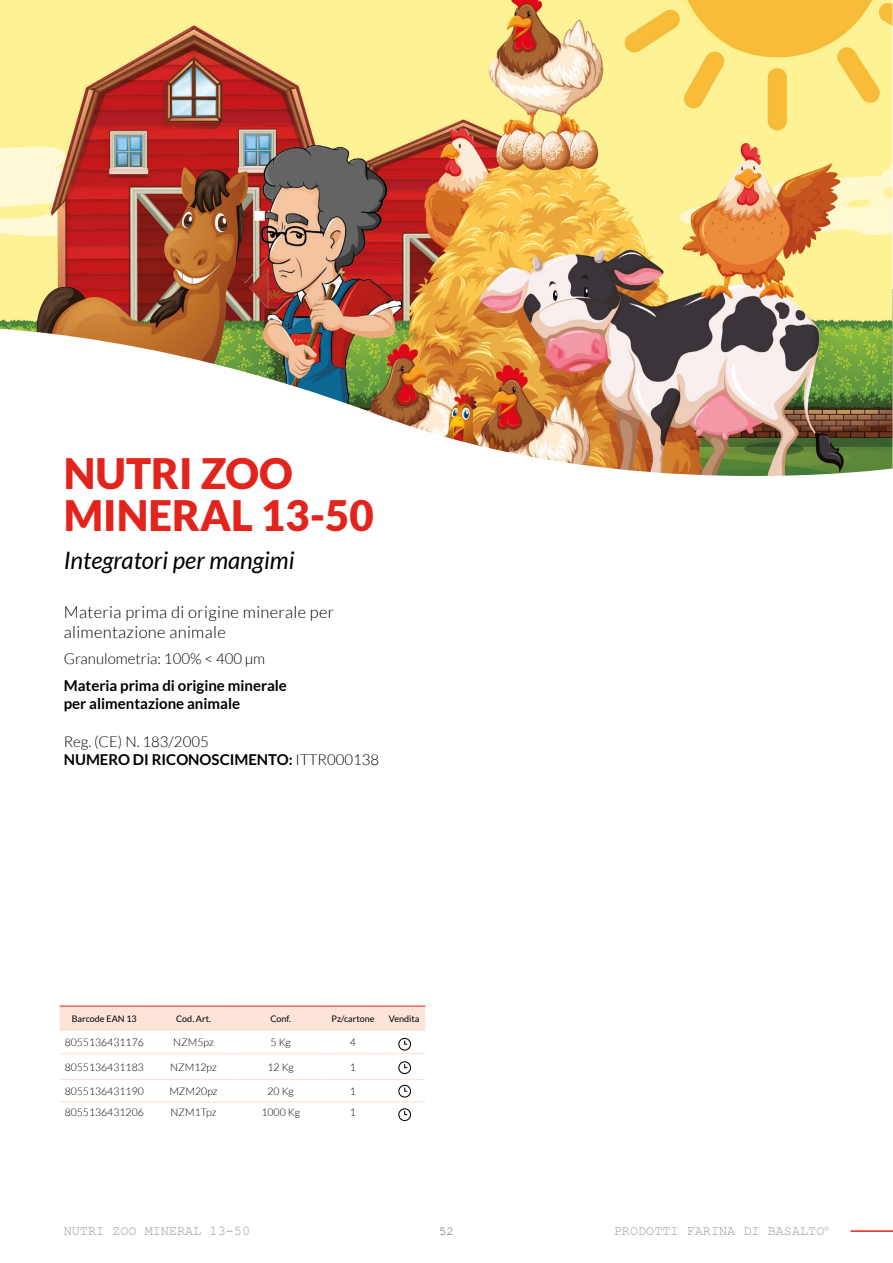
<style>
.page{position:relative;width:893px;height:1263px;background:#fff}
.page>*{position:absolute;margin:0;border:0;box-sizing:border-box;transform-origin:0 0}
.t1{font:900 42px/42px "Lato";color:#e2241c}
.t2{font:italic 24px "Lato";color:#000}
.t3{font:300 16.5px/19.8px "Lato";letter-spacing:.02em;color:#000}
.t4{font:300 15px/18px "Lato";color:#000}
.t5{font:700 15px/18px "Lato";color:#000}
.t6{font:13.5px "Courier New";color:#9d9d9c}
.t7{font:12px "Courier New";color:#646363}
.t8{font:300 10.5px "Lato";color:#000}
.t9{font:9px "Lato";color:#000}
.s1{font-weight:700}
</style>
<div class="page">
<hr style="left:850px;top:1230px;width:43px;height:2px;background:#e2241c">
<img style="left:0;top:0;width:893px;height:325px">
<img style="left:0;top:325px;width:892px;height:151px">
<svg style="left:892px;top:325px;width:1px;height:144px"></svg>
<div style="left:60px;top:1007px;width:365px;height:23px;background:#fce4d9"></div>
<hr style="left:60px;top:1006px;width:89px;height:1px;background:#e2241c">
<hr style="left:149px;top:1006px;width:89px;height:1px;background:#e2241c">
<hr style="left:238px;top:1006px;width:85px;height:1px;background:#e2241c">
<hr style="left:323px;top:1006px;width:60px;height:1px;background:#e2241c">
<hr style="left:383px;top:1006px;width:42px;height:1px;background:#e2241c">
<hr style="left:60px;top:1030px;width:89px;height:1px;background:#f8e1d7">
<hr style="left:149px;top:1030px;width:89px;height:1px;background:#f8e1d7">
<hr style="left:238px;top:1030px;width:85px;height:1px;background:#f8e1d7">
<hr style="left:323px;top:1030px;width:60px;height:1px;background:#f8e1d7">
<hr style="left:383px;top:1030px;width:42px;height:1px;background:#f8e1d7">
<hr style="left:60px;top:1053px;width:89px;height:1px;background:#f8e1d7">
<hr style="left:149px;top:1053px;width:89px;height:1px;background:#f8e1d7">
<hr style="left:238px;top:1053px;width:85px;height:1px;background:#f8e1d7">
<hr style="left:323px;top:1053px;width:60px;height:1px;background:#f8e1d7">
<hr style="left:383px;top:1053px;width:42px;height:1px;background:#f8e1d7">
<hr style="left:60px;top:1079px;width:89px;height:1px;background:#f8e1d7">
<hr style="left:149px;top:1079px;width:89px;height:1px;background:#f8e1d7">
<hr style="left:238px;top:1079px;width:85px;height:1px;background:#f8e1d7">
<hr style="left:323px;top:1079px;width:60px;height:1px;background:#f8e1d7">
<hr style="left:383px;top:1079px;width:42px;height:1px;background:#f8e1d7">
<hr style="left:60px;top:1101px;width:89px;height:1px;background:#f8e1d7">
<hr style="left:149px;top:1101px;width:89px;height:1px;background:#f8e1d7">
<hr style="left:238px;top:1101px;width:85px;height:1px;background:#f8e1d7">
<hr style="left:323px;top:1101px;width:60px;height:1px;background:#f8e1d7">
<hr style="left:383px;top:1101px;width:42px;height:1px;background:#f8e1d7">
<svg style="left:398px;top:1038px;width:13px;height:12px"></svg>
<svg style="left:398px;top:1061px;width:13px;height:13px"></svg>
<svg style="left:398px;top:1085px;width:13px;height:12px"></svg>
<svg style="left:398px;top:1108px;width:13px;height:13px"></svg>
<h1 class="t1" style="left:64px;top:452px;width:312px">NUTRI ZOO<br>MINERAL 13-50</h1>
<h2 class="t2" style="left:64px;top:546px;width:232px">Integratori per mangimi</h2>
<h3 class="t3" style="left:64px;top:602px;width:272px">Materia prima di origine minerale per alimentazione animale</h3>
<h3 class="t4" style="left:64px;top:650px;width:203px">Granulometria: 100% &lt; 400 µm</h3>
<h3 class="t5" style="left:64px;top:676px;width:225px">Materia prima di origine minerale per alimentazione animale</h3>
<h3 class="t4" style="left:64px;top:732px;width:317px">Reg. (CE) N. 183/2005<br><span class="s1">NUMERO DI RICONOSCIMENTO:</span> ITTR000138</h3>
<p class="t9" style="left:72px;top:1013px;width:67px">Barcode EAN 13</p>
<p class="t9" style="left:176px;top:1013px;width:36px">Cod. Art.</p>
<p class="t9" style="left:270px;top:1013px;width:22px">Conf.</p>
<p class="t9" style="left:332px;top:1013px;width:44px">Pz/cartone</p>
<p class="t9" style="left:389px;top:1013px;width:32px">Vendita</p>
<p class="t8" style="left:65px;top:1037px;width:81px">8055136431176</p>
<p class="t8" style="left:173px;top:1037px;width:42px">NZM5pz</p>
<p class="t8" style="left:271px;top:1037px;width:22px">5 Kg</p>
<p class="t8" style="left:350px;top:1037px;width:8px">4</p>
<p class="t8" style="left:65px;top:1061px;width:81px">8055136431183</p>
<p class="t8" style="left:170px;top:1061px;width:48px">NZM12pz</p>
<p class="t8" style="left:267px;top:1061px;width:28px">12 Kg</p>
<p class="t8" style="left:350px;top:1061px;width:8px">1</p>
<p class="t8" style="left:65px;top:1085px;width:81px">8055136431190</p>
<p class="t8" style="left:169px;top:1085px;width:50px">MZM20pz</p>
<p class="t8" style="left:267px;top:1085px;width:28px">20 Kg</p>
<p class="t8" style="left:350px;top:1085px;width:8px">1</p>
<p class="t8" style="left:65px;top:1107px;width:81px">8055136431206</p>
<p class="t8" style="left:171px;top:1107px;width:47px">NZM1Tpz</p>
<p class="t8" style="left:261px;top:1107px;width:40px">1000 Kg</p>
<p class="t8" style="left:350px;top:1107px;width:8px">1</p>
<p class="t6" style="left:64px;top:1223px;width:188px">NUTRI ZOO MINERAL 13-50</p>
<p class="t7" style="left:439px;top:1223px;width:16px">52</p>
<p class="t6" style="left:614px;top:1223px;width:217px">PRODOTTI FARINA DI BASALTO<sup>®</sup></p>
</div>
